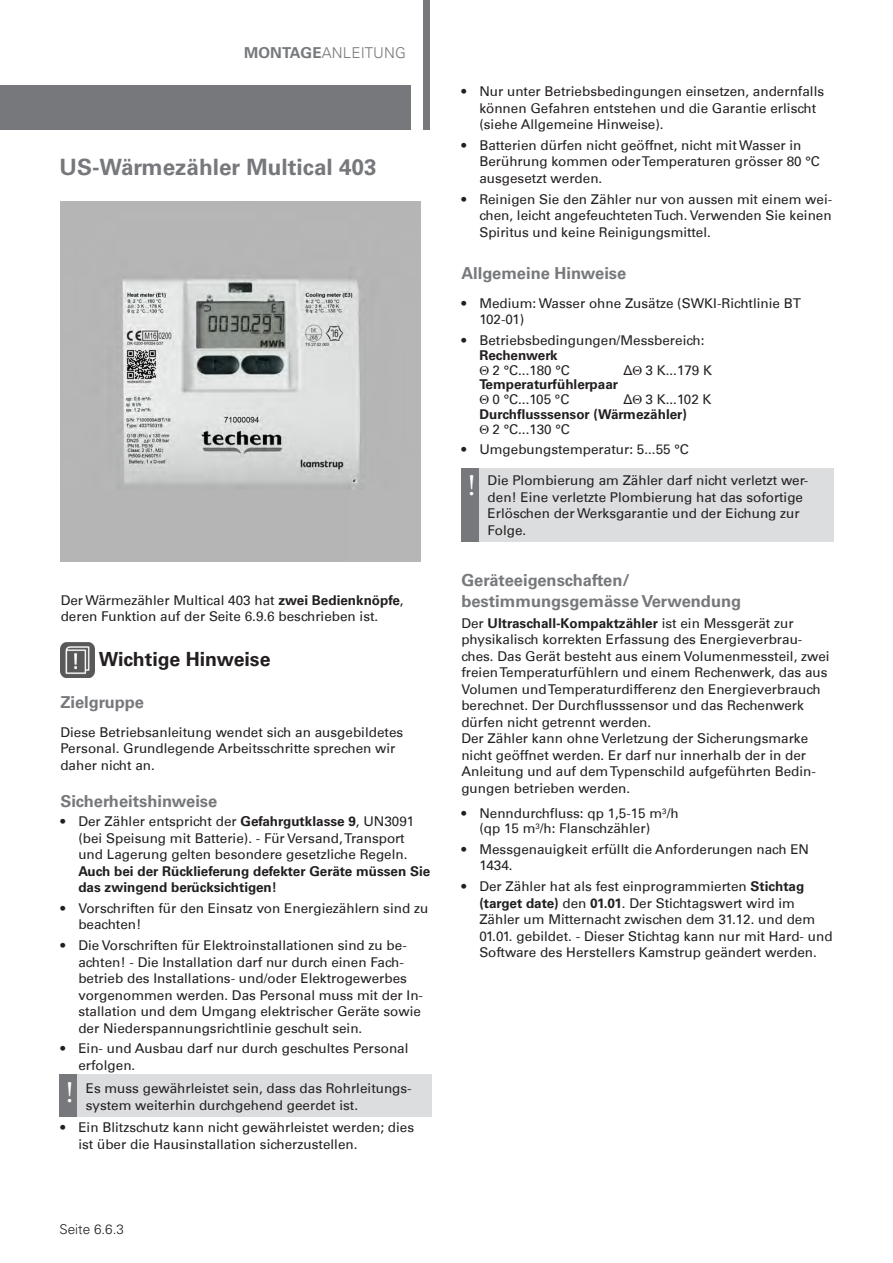
<style>
.page{position:relative;width:893px;height:1263px;background:#fff}
.page>*{position:absolute;margin:0;border:0;box-sizing:border-box;transform-origin:0 0}
.t1{font:700 22.5px "Univers LT Std";color:#76787b}
.t2{font:700 19.5px "Univers LT Std";color:#231f20}
.t3{font:700 16.5px "Univers LT Std";color:#76787b}
.t4{font:300 15px "Univers 45";letter-spacing:.01em;color:#76787b}
.t5{font:13.5px/16.5px "Univers 55 Roman";color:#231f20}
.t6{font:700 13.5px "Univers LT Std";color:#231f20}
.t7{font:300 13.5px "Univers LT";color:#231f20}
.s1{font-family:"Univers LT Std";font-weight:700}
.s2{font-family:"Times New Roman"}
.s3{font-family:"Arial"}
</style>
<div class="page">
<div style="left:0;top:85px;width:410px;height:45px;background:#76787b"></div>
<div style="left:423px;top:0;width:6px;height:130px;background:#76787b"></div>
<img style="left:61px;top:643px;width:34px;height:34px">
<div style="left:77px;top:1075px;width:354px;height:42px;background:#dcdddf"></div>
<div style="left:60px;top:1075px;width:17px;height:42px;background:#76787b"></div>
<img style="left:61px;top:201px;width:360px;height:360px">
<div style="left:479px;top:468px;width:354px;height:74px;background:#dcdddf"></div>
<div style="left:461px;top:468px;width:18px;height:74px;background:#76787b"></div>
<p class="t4" style="left:244px;top:44px;width:163px"><span class="s1">MONTAGE</span>ANLEITUNG</p>
<p class="t1" style="left:60px;top:154px;width:319px">US-Wärmezähler Multical 403</p>
<p class="t5" style="left:61px;top:591px;width:344px">Der Wärmezähler Multical 403 hat <span class="s1">zwei Bedienknöpfe</span>, deren Funktion auf der Seite 6.9.6 beschrieben ist.</p>
<p class="t2" style="left:99px;top:648px;width:173px">Wichtige Hinweise</p>
<p class="t3" style="left:60px;top:692px;width:85px">Zielgruppe</p>
<p class="t5" style="left:60px;top:724px;width:344px">Diese Betriebsanleitung wendet sich an ausgebildetes<br>Personal. Grundlegende Arbeitsschritte sprechen wir daher nicht an.</p>
<p class="t3" style="left:60px;top:791px;width:158px">Sicherheitshinweise</p>
<p class="t5" style="left:78px;top:813px;width:353px;text-indent:-18px">• Der Zähler entspricht der <span class="s1">Gefahrgutklasse 9</span>, UN3091 (bei Speisung mit Batterie). - Für Versand, Transport und Lagerung gelten besondere gesetzliche Regeln.<br><span class="s1">Auch bei der Rücklieferung defekter Geräte müssen Sie das zwingend berücksichtigen!</span></p>
<p class="t5" style="left:78px;top:900px;width:351px;text-indent:-18px">• Vorschriften für den Einsatz von Energiezählern sind zu beachten!</p>
<p class="t5" style="left:78px;top:937px;width:346px;text-indent:-18px">• Die Vorschriften für Elektroinstallationen sind zu be&shy;achten! - Die Installation darf nur durch einen Fach&shy;betrieb des Installations- und/oder Elektrogewerbes vorgenommen werden. Das Personal muss mit der In&shy;stallation und dem Umgang elektrischer Geräte sowie der Niederspannungsrichtlinie geschult sein.</p>
<p class="t5" style="left:78px;top:1040px;width:332px;text-indent:-18px">• Ein- und Ausbau darf nur durch geschultes Personal erfolgen.</p>
<p class="t5" style="left:86px;top:1080px;width:328px">Es muss gewährleistet sein, dass das Rohrleitungs&shy;system weiterhin durchgehend geerdet ist.</p>
<p class="t5" style="left:78px;top:1119px;width:337px;text-indent:-18px">• Ein Blitzschutz kann nicht gewährleistet werden; dies ist über die Hausinstallation sicherzustellen.</p>
<p class="t7" style="left:60px;top:1221px;width:66px">Seite 6.6.3</p>
<p class="t5" style="left:479px;top:83px;width:346px;text-indent:-18px">• Nur unter Betriebsbedingungen einsetzen, andernfalls können Gefahren entstehen und die Garantie erlischt (siehe Allgemeine Hinweise).</p>
<p class="t5" style="left:479px;top:137px;width:342px;text-indent:-18px">• Batterien dürfen nicht geöffnet, nicht mit Wasser in<br>Berührung kommen oder Temperaturen grösser 80 °C ausgesetzt werden.</p>
<p class="t5" style="left:479px;top:191px;width:354px;text-align:justify;text-indent:-18px">• Reinigen Sie den Zähler nur von aussen mit einem wei&shy;chen, leicht angefeuchteten Tuch. Verwenden Sie keinen Spiritus und keine Reinigungsmittel.</p>
<p class="t3" style="left:461px;top:263px;width:166px">Allgemeine Hinweise</p>
<p class="t5" style="left:479px;top:295px;width:323px;text-indent:-18px">• Medium: Wasser ohne Zusätze (SWKI-Richtlinie BT<br>102-01)</p>
<p class="t5" style="left:461px;top:332px;width:245px">• Betriebsbedingungen/Messbereich:</p>
<p class="t6" style="left:479px;top:347px;width:80px">Rechenwerk</p>
<p class="t5" style="left:479px;top:362px;width:92px"><span class="s2">Θ</span> 2 °C...180 °C</p>
<p class="t5" style="left:623px;top:362px;width:90px"><span class="s3">Δ</span><span class="s2">Θ</span> 3 K...179 K</p>
<p class="t6" style="left:479px;top:377px;width:140px">Temperaturfühlerpaar</p>
<p class="t5" style="left:479px;top:391px;width:91px"><span class="s2">Θ</span> 0 °C...105 °C</p>
<p class="t5" style="left:623px;top:391px;width:90px"><span class="s3">Δ</span><span class="s2">Θ</span> 3 K...102 K</p>
<p class="t6" style="left:479px;top:406px;width:209px">Durchflusssensor (Wärmezähler)</p>
<p class="t5" style="left:479px;top:421px;width:92px"><span class="s2">Θ</span> 2 °C...130 °C</p>
<p class="t5" style="left:461px;top:441px;width:229px">• Umgebungstemperatur: 5...55 °C</p>
<p class="t5" style="left:488px;top:472px;width:322px">Die Plombierung am Zähler darf nicht verletzt wer&shy;den! Eine verletzte Plombierung hat das sofortige Erlöschen der Werksgarantie und der Eichung zur Folge.</p>
<p class="t3" style="left:461px;top:571px;width:170px">Geräteeigenschaften/</p>
<p class="t3" style="left:461px;top:592px;width:281px">bestimmungsgemässe Verwendung</p>
<p class="t5" style="left:461px;top:615px;width:370px">Der <span class="s1">Ultraschall-Kompaktzähler</span> ist ein Messgerät zur physikalisch korrekten Erfassung des Energieverbrau&shy;ches. Das Gerät besteht aus einem Volumenmessteil, zwei freien Temperaturfühlern und einem Rechenwerk, das aus Volumen und Temperaturdifferenz den Energieverbrauch berechnet. Der Durchflusssensor und das Rechenwerk dürfen nicht getrennt werden.</p>
<p class="t5" style="left:461px;top:730px;width:356px">Der Zähler kann ohne Verletzung der Sicherungsmarke nicht geöffnet werden. Er darf nur innerhalb der in der Anleitung und auf dem Typenschild aufgeführten Bedin&shy;gungen betrieben werden.</p>
<p class="t5" style="left:461px;top:805px;width:219px">• Nenndurchfluss: qp 1,5-15 m<sup>3</sup>/h</p>
<p class="t5" style="left:479px;top:820px;width:172px">(qp 15 m<sup>3</sup>/h: Flanschzähler)</p>
<p class="t5" style="left:479px;top:841px;width:331px;text-indent:-18px">• Messgenauigkeit erfüllt die Anforderungen nach EN<br>1434.</p>
<p class="t5" style="left:479px;top:878px;width:355px;text-indent:-18px">• Der Zähler hat als fest einprogrammierten <span class="s1">Stichtag (target date)</span> den <span class="s1">01.01</span>. Der Stichtagswert wird im Zähler um Mitternacht zwischen dem 31.12. und dem 01.01. gebildet. - Dieser Stichtag kann nur mit Hard- und Software des Herstellers Kamstrup geändert werden.</p>
</div>
